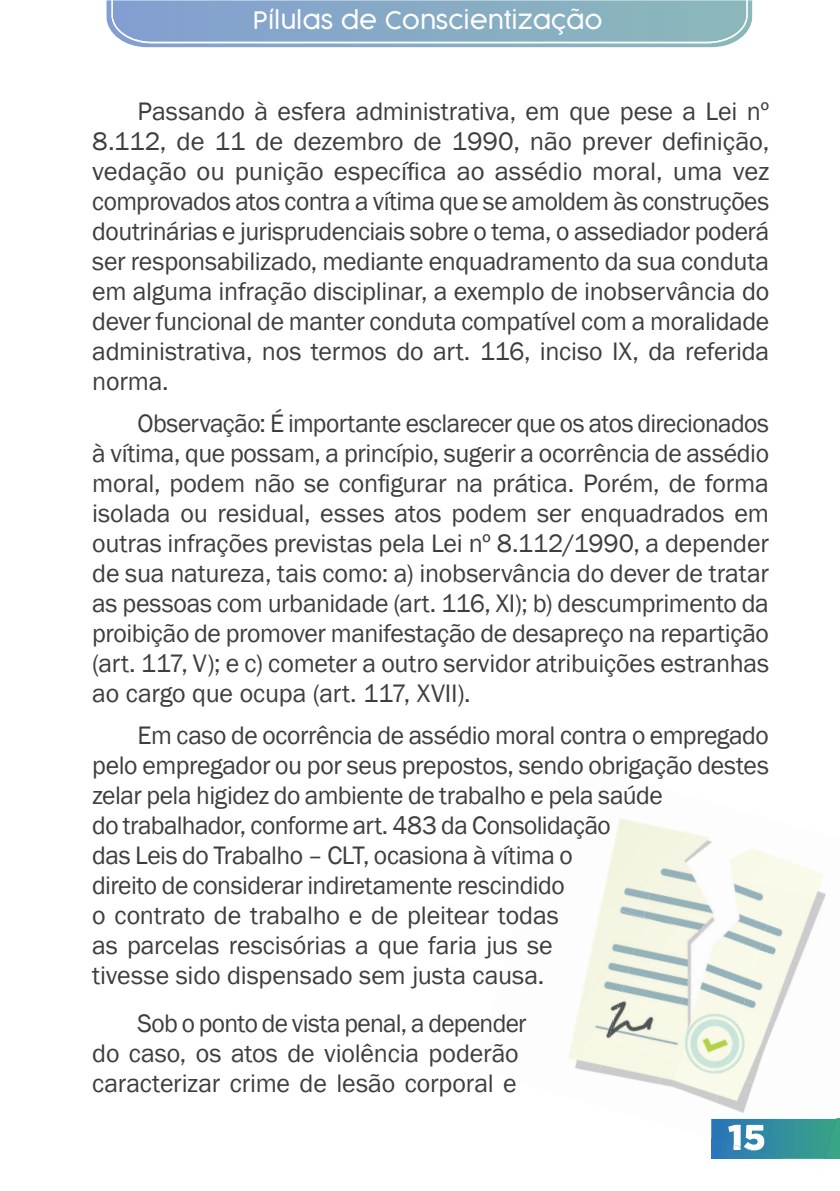
<style>
.page{position:relative;width:840px;height:1191px;background:#fff}
.page>*{position:absolute;margin:0;border:0;box-sizing:border-box;transform-origin:0 0}
.t1{font:900 36px "Gotham";color:#fff}
.t2{font:26px/30px "Franklin Gothic";letter-spacing:-.01em;color:#3e3e3f;text-align:justify}
.t3{font:300 24px "Cocogoose";color:#fff}
</style>
<div class="page">
<svg style="left:711px;top:1153px;width:52px;height:5px"></svg>
<svg style="left:106px;top:0;width:645px;height:47px;background:#8eb0c9"></svg>
<img style="left:615px;top:818px;width:45px;height:20px">
<img style="left:660px;top:827px;width:52px;height:28px">
<img style="left:730px;top:848px;width:46px;height:23px">
<img style="left:602px;top:838px;width:58px;height:62px">
<img style="left:643px;top:855px;width:58px;height:62px">
<img style="left:701px;top:871px;width:75px;height:62px">
<img style="left:758px;top:888px;width:69px;height:62px">
<img style="left:816px;top:904px;width:11px;height:46px">
<img style="left:589px;top:900px;width:54px;height:62px">
<img style="left:625px;top:917px;width:76px;height:62px">
<img style="left:683px;top:933px;width:76px;height:63px">
<img style="left:741px;top:950px;width:63px;height:62px">
<img style="left:799px;top:967px;width:5px;height:45px">
<img style="left:575px;top:962px;width:50px;height:62px">
<img style="left:607px;top:979px;width:76px;height:62px">
<img style="left:665px;top:996px;width:76px;height:62px">
<img style="left:723px;top:1012px;width:57px;height:62px">
<img style="left:568px;top:1024px;width:39px;height:47px">
<img style="left:589px;top:1041px;width:76px;height:41px">
<img style="left:647px;top:1058px;width:76px;height:41px">
<img style="left:705px;top:1074px;width:68px;height:45px">
<img style="left:773px;top:1118px;width:66px;height:41px">
<img style="left:711px;top:1119px;width:52px;height:34px">
<img style="left:763px;top:1119px;width:72px;height:39px">
<img style="left:727px;top:1124px;width:37px;height:26px">
<p class="t3" style="left:252px;top:3px;width:351px">Pílulas de Conscientização</p>
<p class="t2" style="left:92px;top:97px;width:678px;text-indent:45px">Passando à esfera administrativa, em que pese a Lei nº 8.112, de 11 de dezembro de 1990, não prever definição, vedação ou punição específica ao assédio moral, uma vez comprovados atos contra a vítima que se amoldem às construções doutrinárias e jurisprudenciais sobre o tema, o assediador poderá ser responsabilizado, mediante enquadramento da sua conduta em alguma infração disciplinar, a exemplo de inobservância do dever funcional de manter conduta compatível com a moralidade administrativa, nos termos do art. 116, inciso IX, da referida norma.</p>
<p class="t2" style="left:92px;top:409px;width:678px;text-indent:45px">Observação: É importante esclarecer que os atos direcionados à vítima, que possam, a princípio, sugerir a ocorrência de assédio moral, podem não se configurar na prática. Porém, de forma isolada ou residual, esses atos podem ser enquadrados em outras infrações previstas pela Lei nº 8.112/1990, a depender de sua natureza, tais como: a) inobservância do dever de tratar as pessoas com urbanidade (art. 116, XI); b) descumprimento da proibição de promover manifestação de desapreço na repartição (art. 117, V); e c) cometer a outro servidor atribuições estranhas ao cargo que ocupa (art. 117, XVII).</p>
<p class="t2" style="left:92px;top:721px;width:678px;text-align:left;text-indent:45px">Em caso de ocorrência de assédio moral contra o empregado pelo empregador ou por seus prepostos, sendo obrigação destes zelar pela higidez do ambiente de trabalho e pela saúde<br>do trabalhador, conforme art. 483 da Consolidação<br>das Leis do Trabalho – CLT, ocasiona à vítima o<br>direito de considerar indiretamente rescindido<br>o contrato de trabalho e de pleitear todas<br>as parcelas rescisórias a que faria jus se<br>tivesse sido dispensado sem justa causa.</p>
<p class="t2" style="left:92px;top:1009px;width:436px;text-align:left;text-indent:45px">Sob o ponto de vista penal, a depender do caso, os atos de violência poderão caracterizar crime de lesão corporal e</p>
<h1 class="t1" style="left:727px;top:1116px;width:39px">15</h1>
</div>
